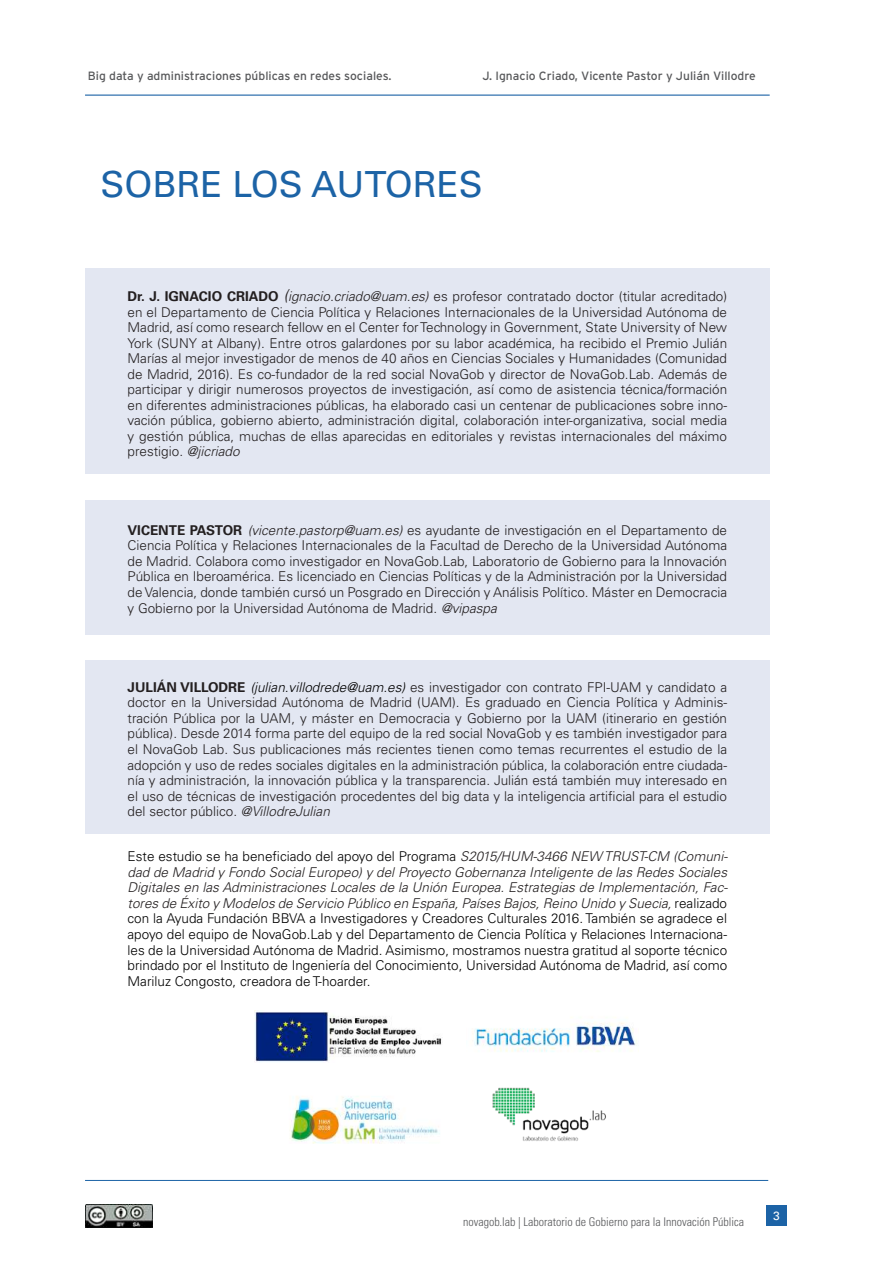
<style>
.page{position:relative;width:893px;height:1263px;background:#fff}
.page>*{position:absolute;margin:0;border:0;box-sizing:border-box;transform-origin:0 0}
.t1{font:36px "Univers";color:#1c63a6}
.t2{font:300 13.5px/15.6px "Univers";color:#231f20;text-align:justify}
.t3{font:300 13.5px/15.5px "Univers";color:#000;text-align:justify}
.t4{font:12px "Interstate";color:#57585a}
.t5{font:300 condensed 12px "Univers";color:#57585a}
.t6{font:12px "Univers";color:#fff}
.s1{font-weight:700}
.s2{font-style:italic;font-size:16.5px}
.s3{font-style:italic}
.s4{font-style:italic;color:#000}
.s5{font-style:italic;color:#231f20}
</style>
<div class="page">
<hr style="left:85px;top:95px;width:685px;height:1px;background:#1c63a6">
<div style="left:766px;top:1205px;width:21px;height:20px;background:#1c63a6"></div>
<img style="left:85px;top:1204px;width:67px;height:24px">
<hr style="left:85px;top:1180px;width:683px;height:1px;background:#1c63a6">
<div style="left:85px;top:268px;width:685px;height:206px;background:#e3e7f2"></div>
<div style="left:85px;top:500px;width:685px;height:135px;background:#e3e7f2"></div>
<div style="left:85px;top:661px;width:685px;height:173px;background:#e3e7f2"></div>
<img style="left:290px;top:1096px;width:150px;height:48px">
<img style="left:492px;top:1087px;width:114px;height:54px">
<img style="left:254px;top:1011px;width:188px;height:51px">
<img style="left:472px;top:1022px;width:165px;height:30px">
<p class="t4" style="left:88px;top:69px;width:305px">Big data y administraciones públicas en redes sociales.</p>
<p class="t4" style="left:482px;top:69px;width:275px">J. Ignacio Criado, Vicente Pastor y Julián Villodre</p>
<h1 class="t1" style="left:101px;top:163px;width:384px">SOBRE LOS AUTORES</h1>
<p class="t2" style="left:128px;top:289px;width:601px"><span class="s1">Dr. J. IGNACIO CRIADO</span> <span class="s2">(</span><span class="s3">ignacio.criado@uam.es)</span> es profesor contratado doctor (titular acreditado) en el Departamento de Ciencia Política y Relaciones Internacionales de la Universidad Autónoma de Madrid, así como research fellow en el Center for Technology in Government, State University of New York (SUNY at Albany). Entre otros galardones por su labor académica, ha recibido el Premio Julián Marías al mejor investigador de menos de 40 años en Ciencias Sociales y Humanidades (Comunidad de Madrid, 2016). Es co-fundador de la red social NovaGob y director de NovaGob.Lab. Además de participar y dirigir numerosos proyectos de investigación, así como de asistencia técnica/formación en diferentes administraciones públicas, ha elaborado casi un centenar de publicaciones sobre inno&shy;vación pública, gobierno abierto, administración digital, colaboración inter-organizativa, social media y gestión pública, muchas de ellas aparecidas en editoriales y revistas internacionales del máximo prestigio. <span class="s3">@jicriado</span></p>
<p class="t2" style="left:128px;top:522px;width:601px"><span class="s1">VICENTE PASTOR</span> <span class="s3">(vicente.pastorp@uam.es)</span> es ayudante de investigación en el Departamento de Ciencia Política y Relaciones Internacionales de la Facultad de Derecho de la Universidad Autónoma de Madrid. Colabora como investigador en NovaGob.Lab, Laboratorio de Gobierno para la Innovación Pública en Iberoamérica. Es licenciado en Ciencias Políticas y de la Administración por la Universidad de Valencia, donde también cursó un Posgrado en Dirección y Análisis Político. Máster en Democracia y Gobierno por la Universidad Autónoma de Madrid. <span class="s3">@vipaspa</span></p>
<p class="t2" style="left:128px;top:679px;width:601px"><span class="s1">JULIÁN VILLODRE</span> <span class="s4">(julian.villodrede@uam.es)</span> es investigador con contrato FPI-UAM y candidato a doctor en la Universidad Autónoma de Madrid (UAM). Es graduado en Ciencia Política y Adminis&shy;tración Pública por la UAM, y máster en Democracia y Gobierno por la UAM (itinerario en gestión pública). Desde 2014 forma parte del equipo de la red social NovaGob y es también investigador para el NovaGob Lab. Sus publicaciones más recientes tienen como temas recurrentes el estudio de la adopción y uso de redes sociales digitales en la administración pública, la colaboración entre ciudada&shy;nía y administración, la innovación pública y la transparencia. Julián está también muy interesado en el uso de técnicas de investigación procedentes del big data y la inteligencia artificial para el estudio del sector público. <span class="s3">@VillodreJulian</span></p>
<p class="t3" style="left:128px;top:849px;width:602px">Este estudio se ha beneficiado del apoyo del Programa <span class="s5">S2015/HUM-3466 NEW TRUST-CM (Comuni&shy;dad de Madrid y Fondo Social Europeo) y del Proyecto Gobernanza Inteligente de las Redes Sociales Digitales en las Administraciones Locales de la Unión Europea. Estrategias de Implementación, Fac&shy;tores de Éxito y Modelos de Servicio Público en España, Países Bajos, Reino Unido y Suecia,</span> realizado con la Ayuda Fundación BBVA a Investigadores y Creadores Culturales 2016. También se agradece el apoyo del equipo de NovaGob.Lab y del Departamento de Ciencia Política y Relaciones Internaciona&shy;les de la Universidad Autónoma de Madrid. Asimismo, mostramos nuestra gratitud al soporte técnico brindado por el Instituto de Ingeniería del Conocimiento, Universidad Autónoma de Madrid, así como Mariluz Congosto, creadora de T-hoarder.</p>
<p class="t5" style="left:463px;top:1214px;width:283px">novagob.lab | Laboratorio de Gobierno para la Innovación Pública</p>
<p class="t6" style="left:773px;top:1208px;width:8px">3</p>
</div>
